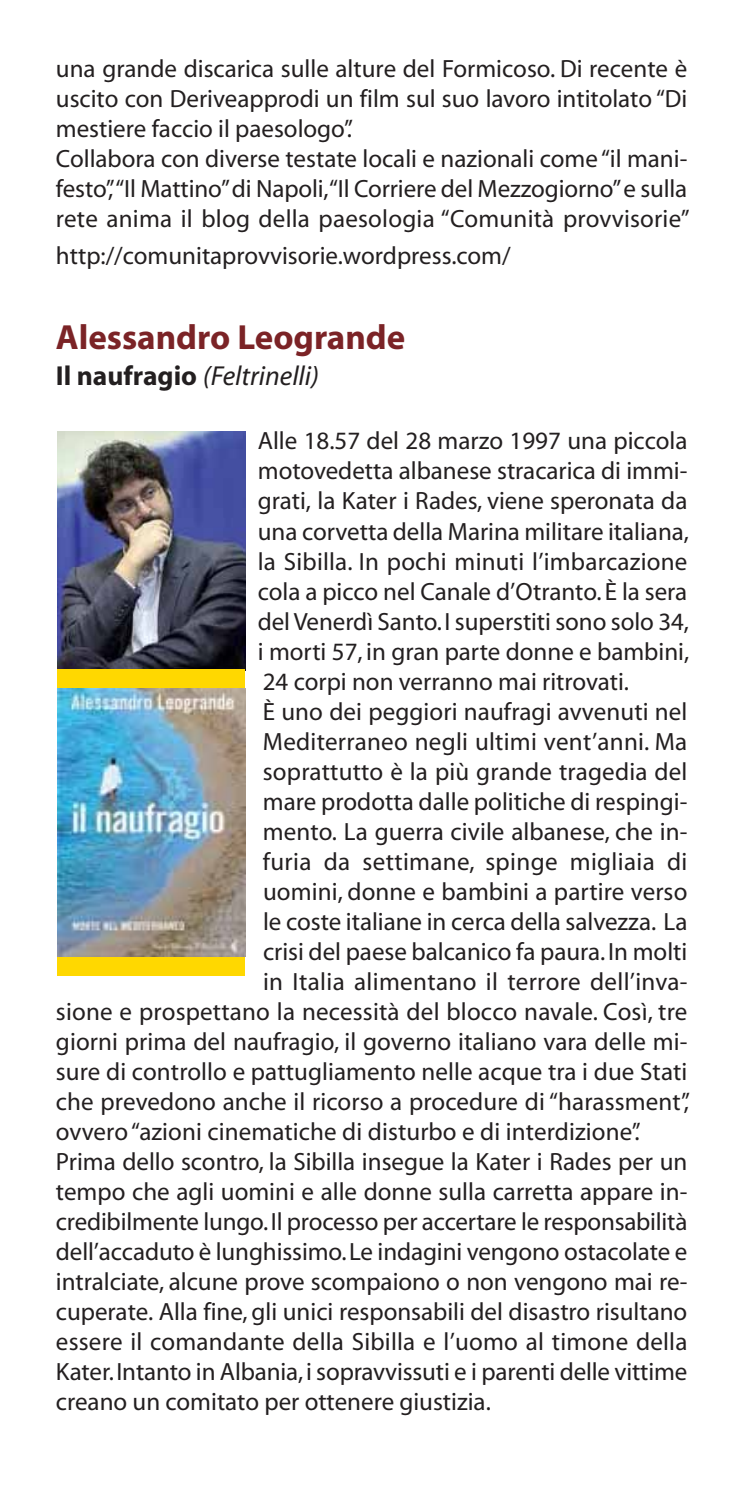
<style>
.page{position:relative;width:745px;height:1489px;background:#fff}
.page>*{position:absolute;margin:0;border:0;box-sizing:border-box;transform-origin:0 0}
.t1{font:700 35px "Myriad";color:#7b2326}
.t2{font:italic 27.5px "Myriad";color:#231f20}
.t3{font:25px/30px "Myriad";color:#231f20}
.s1{font-weight:700;font-style:normal}
</style>
<div class="page">
<img style="left:57px;top:431px;width:188px;height:238px">
<img style="left:58px;top:688px;width:187px;height:268px">
<div style="left:57px;top:669px;width:188px;height:19px;background:#ffd800"></div>
<div style="left:57px;top:957px;width:188px;height:18px;background:#ffd800"></div>
<p class="t3" style="left:56px;top:56px;width:635px">una grande discarica sulle alture del Formicoso. Di recente è uscito con Deriveapprodi un film sul suo lavoro intitolato “Di mestiere faccio il paesologo”.<br>Collabora con diverse testate locali e nazionali come “il mani&shy;festo”, “Il Mattino” di Napoli,“Il Corriere del Mezzogiorno” e sulla rete anima il blog della paesologia “Comunità provvisorie”</p>
<p class="t3" style="left:56px;top:243px;width:456px">http://comunitaprovvisorie.wordpress.com/</p>
<h1 class="t1" style="left:56px;top:323px;width:350px">Alessandro Leogrande</h1>
<p class="t2" style="left:56px;top:365px;width:264px"><span class="s1">Il naufragio</span> (Feltrinelli)</p>
<p class="t3" style="left:257px;top:428px;width:431px">Alle 18.57 del 28 marzo 1997 una piccola</p>
<p class="t3" style="left:257px;top:458px;width:431px">motovedetta albanese stracarica di immi-</p>
<p class="t3" style="left:257px;top:488px;width:431px">grati, la Kater i Rades, viene speronata da</p>
<p class="t3" style="left:257px;top:518px;width:432px">una corvetta della Marina militare italiana,</p>
<p class="t3" style="left:257px;top:548px;width:431px">la Sibilla. In pochi minuti l’imbarcazione</p>
<p class="t3" style="left:257px;top:578px;width:431px">cola a picco nel Canale d’Otranto. È la sera</p>
<p class="t3" style="left:257px;top:608px;width:432px">del Venerdì Santo. I superstiti sono solo 34,</p>
<p class="t3" style="left:257px;top:638px;width:432px">i morti 57, in gran parte donne e bambini,</p>
<p class="t3" style="left:262px;top:668px;width:367px">24 corpi non verranno mai ritrovati.</p>
<p class="t3" style="left:262px;top:698px;width:426px">È uno dei peggiori naufragi avvenuti nel</p>
<p class="t3" style="left:262px;top:728px;width:426px">Mediterraneo negli ultimi vent’anni. Ma</p>
<p class="t3" style="left:262px;top:758px;width:426px">soprattutto è la più grande tragedia del</p>
<p class="t3" style="left:262px;top:788px;width:426px">mare prodotta dalle politiche di respingi-</p>
<p class="t3" style="left:262px;top:818px;width:426px">mento. La guerra civile albanese, che in-</p>
<p class="t3" style="left:262px;top:848px;width:426px">furia da settimane, spinge migliaia di</p>
<p class="t3" style="left:263px;top:878px;width:425px">uomini, donne e bambini a partire verso</p>
<p class="t3" style="left:263px;top:908px;width:425px">le coste italiane in cerca della salvezza. La</p>
<p class="t3" style="left:263px;top:938px;width:425px">crisi del paese balcanico fa paura. In molti</p>
<p class="t3" style="left:263px;top:968px;width:426px">in Italia alimentano il terrore dell’inva-</p>
<p class="t3" style="left:56px;top:998px;width:632px">sione e prospettano la necessità del blocco navale. Così, tre</p>
<p class="t3" style="left:56px;top:1028px;width:632px">giorni prima del naufragio, il governo italiano vara delle mi-</p>
<p class="t3" style="left:56px;top:1058px;width:632px">sure di controllo e pattugliamento nelle acque tra i due Stati</p>
<p class="t3" style="left:56px;top:1088px;width:635px">che prevedono anche il ricorso a procedure di “harassment”,</p>
<p class="t3" style="left:56px;top:1118px;width:585px">ovvero “azioni cinematiche di disturbo e di interdizione”.</p>
<p class="t3" style="left:56px;top:1148px;width:632px">Prima dello scontro, la Sibilla insegue la Kater i Rades per un</p>
<p class="t3" style="left:56px;top:1178px;width:632px">tempo che agli uomini e alle donne sulla carretta appare in-</p>
<p class="t3" style="left:56px;top:1208px;width:632px">credibilmente lungo. Il processo per accertare le responsabilità</p>
<p class="t3" style="left:56px;top:1238px;width:632px">dell’accaduto è lunghissimo. Le indagini vengono ostacolate e</p>
<p class="t3" style="left:56px;top:1268px;width:632px">intralciate, alcune prove scompaiono o non vengono mai re-</p>
<p class="t3" style="left:56px;top:1298px;width:632px">cuperate. Alla fine, gli unici responsabili del disastro risultano</p>
<p class="t3" style="left:56px;top:1328px;width:632px">essere il comandante della Sibilla e l’uomo al timone della</p>
<p class="t3" style="left:56px;top:1358px;width:632px">Kater. Intanto in Albania, i sopravvissuti e i parenti delle vittime</p>
<p class="t3" style="left:56px;top:1388px;width:436px">creano un comitato per ottenere giustizia.</p>
</div>
